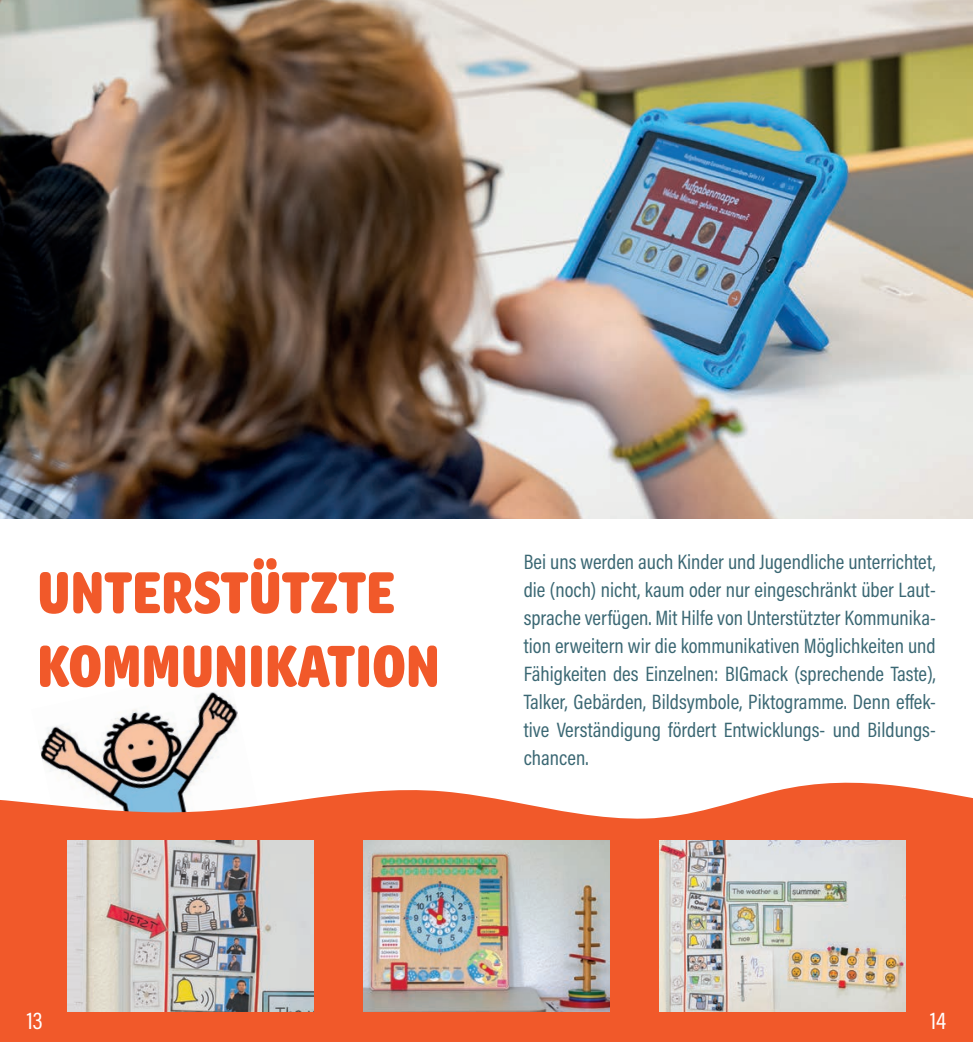
<style>
.page{position:relative;width:973px;height:1042px;background:#fff}
.page>*{position:absolute;margin:0;border:0;box-sizing:border-box;transform-origin:0 0}
.t1{font:700 63px/73.5px "Omnes Narrow";color:#f1592a}
.t2{font:24.5px "Acumin Variable Concept";color:#fff}
.t3{font:21px/28px "Acumin Variable Concept";color:#3a6773;text-align:justify}
</style>
<div class="page">
<img style="left:40px;top:691px;width:199px;height:90px">
<svg style="left:0;top:781px;width:972px;height:39px"></svg>
<div style="left:0;top:820px;width:972px;height:222px;background:#f1592a"></div>
<img style="left:0;top:0;width:972px;height:518px">
<img style="left:68px;top:840px;width:245px;height:172px">
<img style="left:363px;top:840px;width:246px;height:172px">
<img style="left:659px;top:840px;width:246px;height:172px">
<h1 class="t1" style="left:37px;top:552px;width:404px">UNTERSTÜTZTE<br>KOMMUNIKATION</h1>
<p class="t3" style="left:523px;top:546px;width:413px">Bei uns werden auch Kinder und Jugendliche unterrichtet, die (noch) nicht, kaum oder nur eingeschränkt über Laut&shy;sprache verfügen. Mit Hilfe von Unterstützter Kommunika&shy;tion erweitern wir die kommunikativen Möglichkeiten und Fähigkeiten des Einzelnen: BIGmack (sprechende Taste), Talker, Gebärden, Bildsymbole, Piktogramme. Denn effek&shy;tive Verständigung fördert Entwicklungs- und Bildungs&shy;chancen.</p>
<p class="t2" style="left:27px;top:1003px;width:17px">13</p>
<p class="t2" style="left:929px;top:1003px;width:18px">14</p>
</div>
